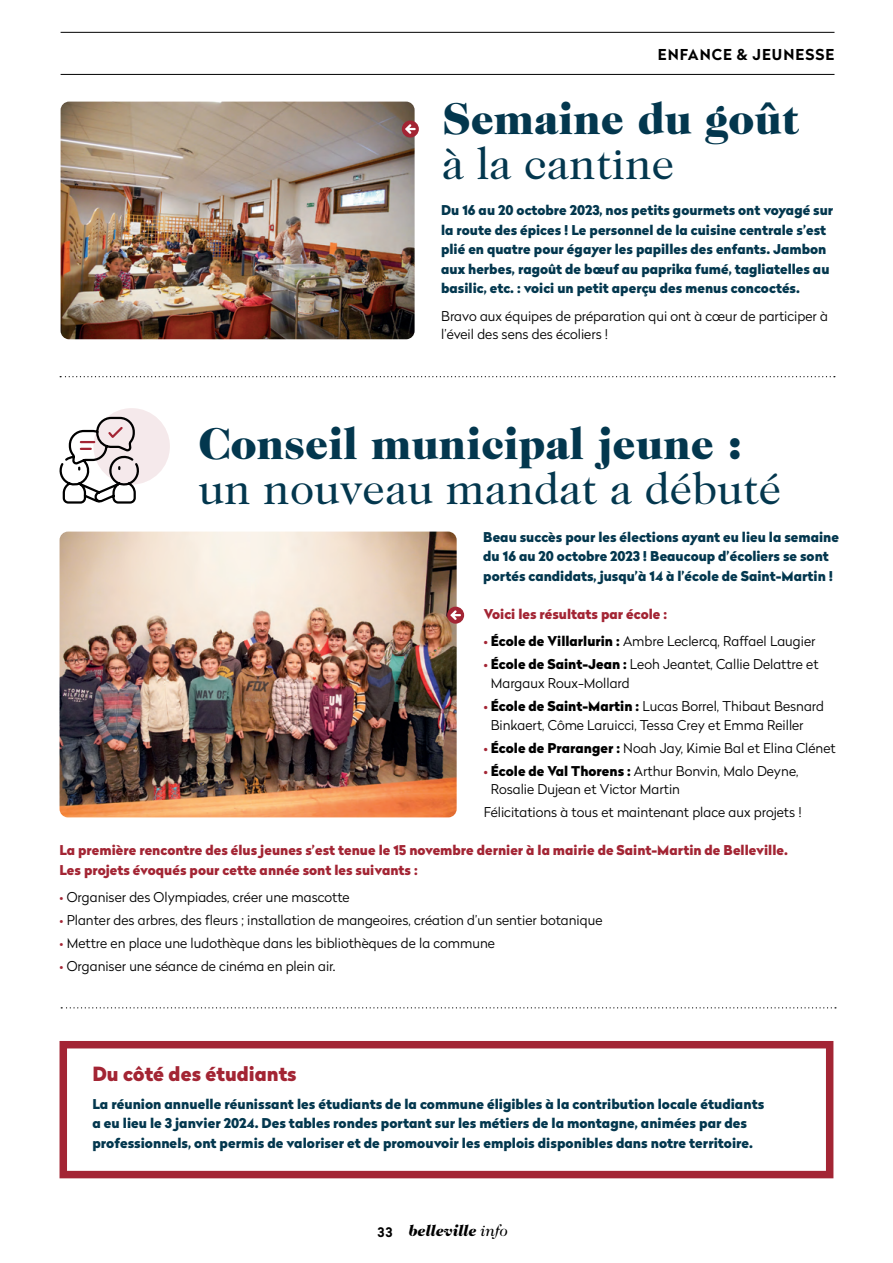
<style>
.page{position:relative;width:893px;height:1263px;background:#fff}
.page>*{position:absolute;margin:0;border:0;box-sizing:border-box;transform-origin:0 0}
.t1{font:900 45px "Caslon 224 Std";color:#03374e}
.t2{font:45px "Caslon 224 Std";color:#03374e}
.t3{font:900 19.5px "Radikal";color:#a32534}
.t4{font:italic 900 15.75px "Caslon 224 Std";color:#000}
.t5{font:700 15px "Radikal";letter-spacing:.07em;color:#000}
.t6{font:300 13.5px/18.8px "Radikal";color:#000}
.t7{font:900 13.5px/19.5px "Radikal";color:#03374e}
.t8{font:900 13.5px/19.5px "Radikal";color:#a32534}
.s1{font-weight:900;color:#a32534}
.s2{font-weight:900}
.s3{color:#a32534}
.s4{font-family:"Radikal";font-weight:700;font-style:normal;font-size:13.2px}
.s5{font-weight:400}
</style>
<div class="page">
<hr style="left:61px;top:74px;width:773px;height:1px;background:#000">
<hr style="left:61px;top:32px;width:773px;height:1px;background:#000">
<img style="left:61px;top:102px;width:354px;height:237px">
<img style="left:60px;top:532px;width:397px;height:285px">
<svg style="left:61px;top:1007px;width:775px;height:1px"></svg>
<div style="left:402px;top:121px;width:17px;height:17px;background:#a32534;border-radius:50%"></div>
<svg style="left:405px;top:124px;width:11px;height:10px"></svg>
<div style="left:447px;top:607px;width:17px;height:17px;background:#a32534;border-radius:50%"></div>
<svg style="left:450px;top:610px;width:11px;height:10px"></svg>
<div style="left:60px;top:1041px;width:773px;height:137px;border:8px solid #a32534"></div>
<svg style="left:59px;top:376px;width:776px;height:128px"></svg>
<p class="t5" style="left:658px;top:43px;width:178px">ENFANCE &amp; JEUNESSE</p>
<h1 class="t1" style="left:442px;top:93px;width:359px">Semaine du goût</h1>
<h1 class="t2" style="left:442px;top:138px;width:234px">à la cantine</h1>
<p class="t7" style="left:441px;top:200px;width:394px">Du 16 au 20 octobre 2023, nos petits gourmets ont voyagé sur la route des épices ! Le personnel de la cuisine centrale s’est plié en quatre pour égayer les papilles des enfants. Jambon aux herbes, ragoût de bœuf au paprika fumé, tagliatelles au basilic, etc. : voici un petit aperçu des menus concoctés.</p>
<p class="t6" style="left:441px;top:306px;width:388px">Bravo aux équipes de préparation qui ont à cœur de participer à l’éveil des sens des écoliers !</p>
<h1 class="t1" style="left:198px;top:417px;width:545px">Conseil municipal jeune :</h1>
<h1 class="t2" style="left:198px;top:462px;width:584px">un nouveau mandat a débuté</h1>
<p class="t7" style="left:483px;top:527px;width:357px">Beau succès pour les élections ayant eu lieu la semaine du 16 au 20 octobre 2023 ! Beaucoup d’écoliers se sont portés candidats, jusqu’à 14 à l’école de Saint-Martin !</p>
<p class="t8" style="left:484px;top:604px;width:185px">Voici les résultats par école :</p>
<p class="t6" style="left:484px;top:631px;width:333px"><span class="s1">•</span> <span class="s2">École de Villarlurin :</span> Ambre Leclercq, Raffael Laugier</p>
<p class="t6" style="left:491px;top:654px;width:329px;text-indent:-7px"><span class="s1">•</span> <span class="s2">École de Saint-Jean :</span> Leoh Jeantet, Callie Delattre et<br>Margaux Roux-Mollard</p>
<p class="t6" style="left:491px;top:696px;width:335px;text-indent:-7px"><span class="s1">•</span> <span class="s2">École de Saint-Martin :</span> Lucas Borrel, Thibaut Besnard<br>Binkaert, Côme Laruicci, Tessa Crey et Emma Reiller</p>
<p class="t6" style="left:484px;top:738px;width:353px"><span class="s1">•</span> <span class="s2">École de Praranger :</span> Noah Jay, Kimie Bal et Elina Clénet</p>
<p class="t6" style="left:491px;top:761px;width:309px;text-indent:-7px"><span class="s1">•</span> <span class="s2">École de Val Thorens :</span> Arthur Bonvin, Malo Deyne,<br>Rosalie Dujean et Victor Martin</p>
<p class="t6" style="left:484px;top:803px;width:319px">Félicitations à tous et maintenant place aux projets !</p>
<p class="t8" style="left:60px;top:840px;width:730px">La première rencontre des élus jeunes s’est tenue le 15 novembre dernier à la mairie de Saint-Martin de Belleville.<br>Les projets évoqués pour cette année sont les suivants :</p>
<p class="t6" style="left:60px;top:887px;width:292px"><span class="s3">•</span> Organiser des Olympiades, créer une mascotte</p>
<p class="t6" style="left:60px;top:910px;width:544px"><span class="s3">•</span> Planter des arbres, des fleurs ; installation de mangeoires, création d’un sentier botanique</p>
<p class="t6" style="left:60px;top:933px;width:437px"><span class="s3">•</span> Mettre en place une ludothèque dans les bibliothèques de la commune</p>
<p class="t6" style="left:60px;top:956px;width:277px"><span class="s3">•</span> Organiser une séance de cinéma en plein air.</p>
<h2 class="t3" style="left:92px;top:1059px;width:206px">Du côté des étudiants</h2>
<p class="t7" style="left:92px;top:1094px;width:673px">La réunion annuelle réunissant les étudiants de la commune éligibles à la contribution locale étudiants a eu lieu le 3 janvier 2024. Des tables rondes portant sur les métiers de la montagne, animées par des professionnels, ont permis de valoriser et de promouvoir les emplois disponibles dans notre territoire.</p>
<p class="t4" style="left:377px;top:1221px;width:132px"><span class="s4">33</span> belleville <span class="s5">info</span></p>
</div>
